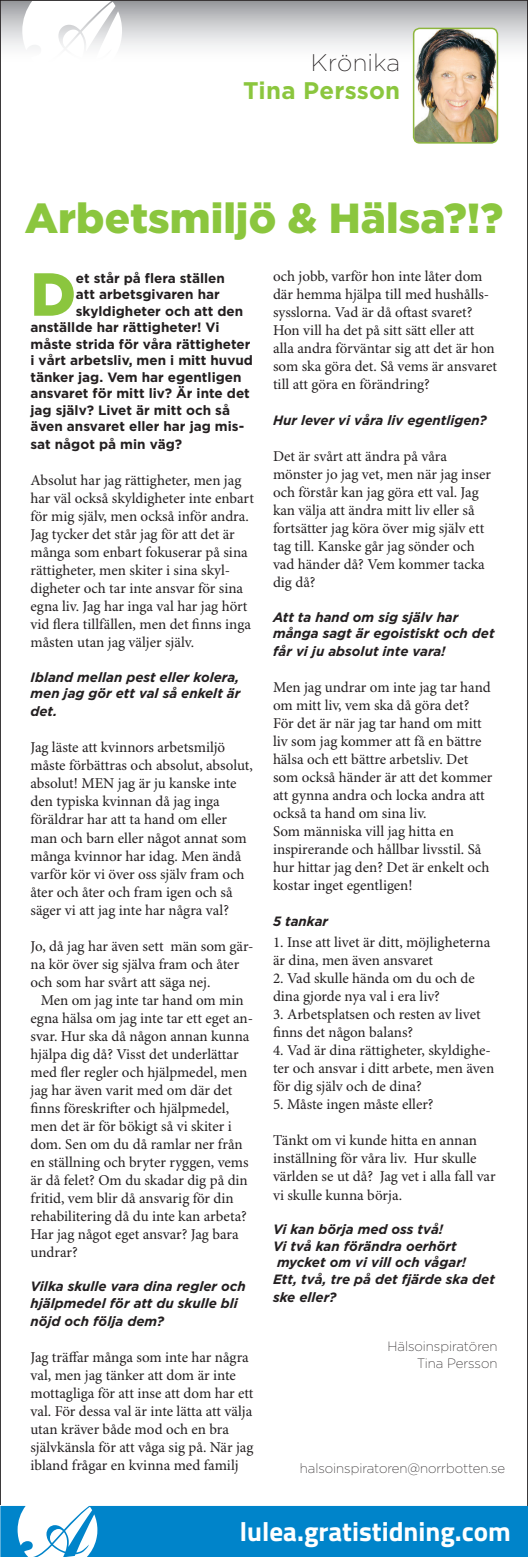
<style>
.page{position:relative;width:528px;height:1557px;background:#fff}
.page>*{position:absolute;margin:0;border:0;box-sizing:border-box;transform-origin:0 0}
.t1{font:900 60.6px "Gotham";color:#8bc63e}
.t2{font:900 42px "Gotham";color:#8bc63e}
.t3{font:700 27px "Titillium";color:#fff}
.t4{font:700 24px "Gotham";letter-spacing:.01em;color:#8bc63e}
.t5{font:200 24px "Gotham";letter-spacing:.01em;color:#231f20}
.t6{font:15px/18px "Minion Pro";letter-spacing:-.005em;color:#231f20}
.t7{font:italic 700 13.5px/16.5px "Gotham";color:#231f20}
.t8{font:700 13.5px "Gotham";color:#231f20}
.t9{font:200 13.5px/16.5px "Gotham";letter-spacing:-.005em;color:#231f20;text-align:right}
</style>
<div class="page">
<svg style="left:2px;top:2px;width:523px;height:63px"></svg>
<svg style="left:0;top:1505px;width:527px;height:51px;background:#2193d0"></svg>
<img style="left:414px;top:28px;width:83px;height:115px">
<div style="left:412px;top:28px;width:85px;height:116px;border:2px solid #8eb63e;border-radius:6px"></div>
<h3 class="t5" style="left:311px;top:50px;width:91px">Krönika</h3>
<h3 class="t4" style="left:243px;top:76px;width:158px">Tina Persson</h3>
<h2 class="t2" style="left:25px;top:194px;width:479px">Arbetsmiljö &amp; Hälsa?!?</h2>
<h1 class="t1" style="left:30px;top:259px;width:47px">D</h1>
<p class="t8" style="left:76px;top:270px;width:150px">et står på flera ställen</p>
<p class="t6" style="left:273px;top:268px;width:225px">och jobb, varför hon inte låter dom där hemma hjälpa till med hushålls&shy;sysslorna. Vad är då oftast svaret?<br>Hon vill ha det på sitt sätt eller att alla andra förväntar sig att det är hon som ska göra det. Så vems är ansvaret till att göra en förändring?</p>
<p class="t7" style="left:273px;top:412px;width:215px">Hur lever vi våra liv egentligen?</p>
<p class="t6" style="left:273px;top:448px;width:219px">Det är svårt att ändra på våra mönster jo jag vet, men när jag inser och förstår kan jag göra ett val. Jag kan välja att ändra mitt liv eller så fortsätter jag köra över mig själv ett tag till. Kanske går jag sönder och vad händer då? Vem kommer tacka dig då?</p>
<p class="t7" style="left:273px;top:608px;width:223px">Att ta hand om sig själv har många sagt är egoistiskt och det</p>
<p class="t7" style="left:273px;top:643px;width:174px">får vi ju absolut inte vara!</p>
<p class="t6" style="left:273px;top:679px;width:221px">Men jag undrar om inte jag tar hand om mitt liv, vem ska då göra det?<br>För det är när jag tar hand om mitt liv som jag kommer att få en bättre hälsa och ett bättre arbetsliv. Det som också händer är att det kommer att gynna andra och locka andra att också ta hand om sina liv.<br>Som människa vill jag hitta en inspirerande och hållbar livsstil. Så hur hittar jag den? Det är enkelt och kostar inget egentligen!</p>
<p class="t7" style="left:273px;top:913px;width:57px">5 tankar</p>
<p class="t6" style="left:273px;top:934px;width:219px">1. Inse att livet är ditt, möjligheterna är dina, men även ansvaret</p>
<p class="t6" style="left:273px;top:970px;width:203px">2. Vad skulle hända om du och de dina gjorde nya val i era liv?</p>
<p class="t6" style="left:273px;top:1006px;width:209px">3. Arbetsplatsen och resten av livet finns det någon balans?</p>
<p class="t6" style="left:273px;top:1042px;width:222px">4. Vad är dina rättigheter, skyldighe&shy;ter och ansvar i ditt arbete, men även för dig själv och de dina?</p>
<p class="t6" style="left:273px;top:1096px;width:162px">5. Måste ingen måste eller?</p>
<p class="t6" style="left:273px;top:1132px;width:224px">Tänkt om vi kunde hitta en annan inställning för våra liv. Hur skulle världen se ut då? Jag vet i alla fall var vi skulle kunna börja.</p>
<p class="t7" style="left:273px;top:1220px;width:223px">Vi kan börja med oss två!<br>Vi två kan förändra oerhört mycket om vi vill och vågar!<br>Ett, två, tre på det fjärde ska det</p>
<p class="t7" style="left:273px;top:1288px;width:65px">ske eller?</p>
<p class="t9" style="left:387px;top:1337px;width:111px">Hälsoinspiratören<br>Tina Persson</p>
<p class="t8" style="left:76px;top:286px;width:145px">att arbetsgivaren har</p>
<p class="t8" style="left:76px;top:303px;width:169px">skyldigheter och att den</p>
<p class="t8" style="left:30px;top:319px;width:190px">anställde har rättigheter! Vi</p>
<p class="t8" style="left:30px;top:336px;width:221px">måste strida för våra rättigheter</p>
<p class="t8" style="left:30px;top:352px;width:224px">i vårt arbetsliv, men i mitt huvud</p>
<p class="t8" style="left:30px;top:369px;width:212px">tänker jag. Vem har egentligen</p>
<p class="t8" style="left:30px;top:385px;width:221px">ansvaret för mitt liv? Är inte det</p>
<p class="t8" style="left:30px;top:402px;width:201px">jag själv? Livet är mitt och så</p>
<p class="t8" style="left:30px;top:418px;width:215px">även ansvaret eller har jag mis-</p>
<p class="t8" style="left:30px;top:436px;width:153px">sat något på min väg?</p>
<p class="t6" style="left:30px;top:472px;width:225px">Absolut har jag rättigheter, men jag har väl också skyldigheter inte enbart för mig själv, men också inför andra.<br>Jag tycker det står jag för att det är många som enbart fokuserar på sina rättigheter, men skiter i sina skyl&shy;digheter och tar inte ansvar för sina egna liv. Jag har inga val har jag hört vid flera tillfällen, men det finns inga måsten utan jag väljer själv.</p>
<p class="t7" style="left:30px;top:668px;width:211px">Ibland mellan pest eller kolera, men jag gör ett val så enkelt är</p>
<p class="t7" style="left:30px;top:703px;width:28px">det.</p>
<p class="t6" style="left:30px;top:739px;width:224px">Jag läste att kvinnors arbetsmiljö måste förbättras och absolut, absolut, absolut! MEN jag är ju kanske inte den typiska kvinnan då jag inga föräldrar har att ta hand om eller man och barn eller något annat som många kvinnor har idag. Men ändå varför kör vi över oss själv fram och åter och åter och fram igen och så säger vi att jag inte har några val?</p>
<p class="t6" style="left:30px;top:937px;width:224px">Jo, då jag har även sett män som gär&shy;na kör över sig själva fram och åter och som har svårt att säga nej.</p>
<p class="t6" style="left:30px;top:991px;width:224px;text-indent:10px">Men om jag inte tar hand om min egna hälsa om jag inte tar ett eget an&shy;svar. Hur ska då någon annan kunna hjälpa dig då? Visst det underlättar med fler regler och hjälpmedel, men jag har även varit med om där det finns föreskrifter och hjälpmedel, men det är för bökigt så vi skiter i dom. Sen om du då ramlar ner från en ställning och bryter ryggen, vems är då felet? Om du skadar dig på din fritid, vem blir då ansvarig för din rehabilitering då du inte kan arbeta?<br>Har jag något eget ansvar? Jag bara undrar?</p>
<p class="t7" style="left:30px;top:1277px;width:216px">Vilka skulle vara dina regler och hjälpmedel för att du skulle bli</p>
<p class="t7" style="left:30px;top:1312px;width:135px">nöjd och följa dem?</p>
<p class="t6" style="left:30px;top:1348px;width:224px">Jag träffar många som inte har några val, men jag tänker att dom är inte mottagliga för att inse att dom har ett val. För dessa val är inte lätta att välja utan kräver både mod och en bra självkänsla för att våga sig på. När jag ibland frågar en kvinna med familj</p>
<p class="t9" style="left:299px;top:1459px;width:207px">halsoinspiratoren@norrbotten.se</p>
<h3 class="t3" style="left:240px;top:1510px;width:272px">lulea.gratistidning.com</h3>
</div>
